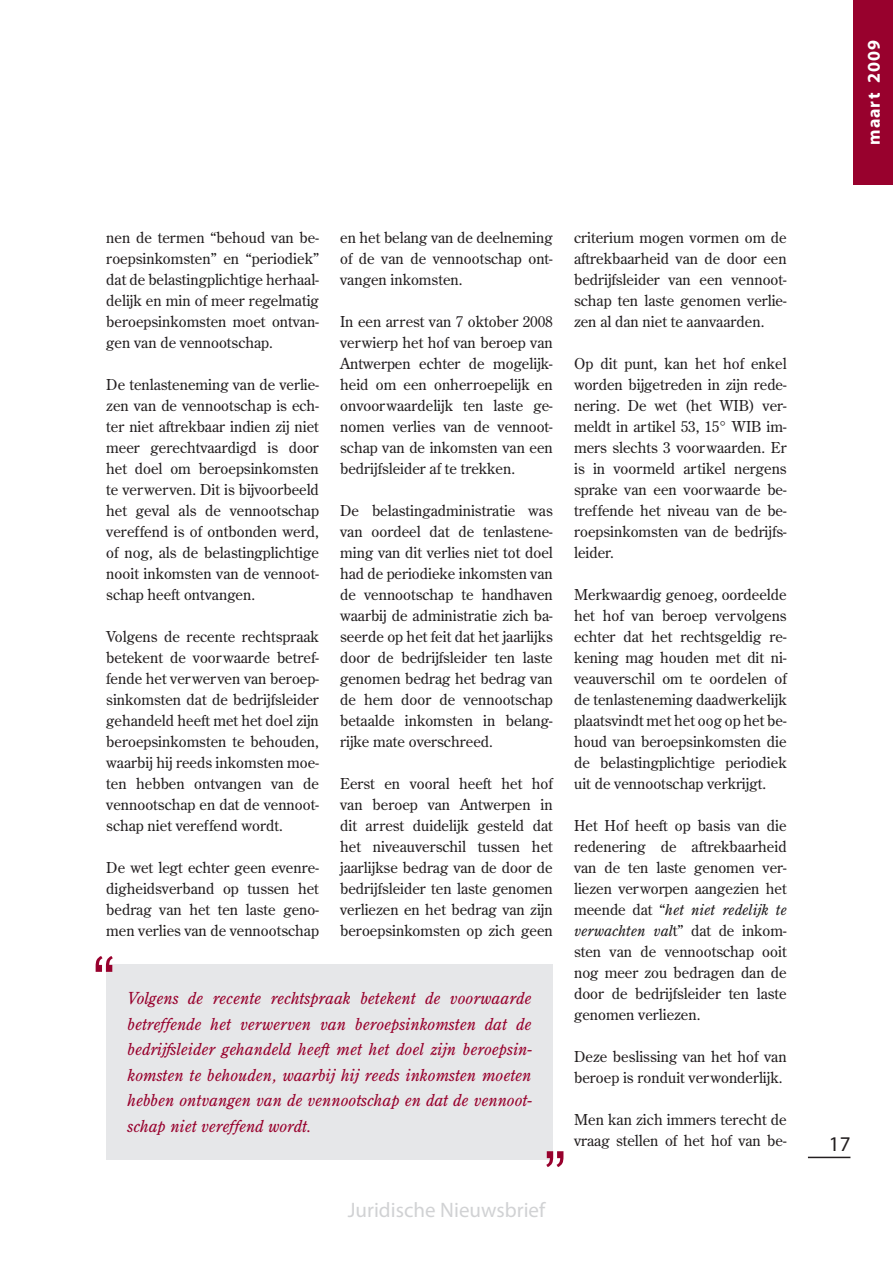
<style>
.page{position:relative;width:893px;height:1263px;background:#fff}
.page>*{position:absolute;margin:0;border:0;box-sizing:border-box;transform-origin:0 0}
.t1{font:21px "Myriad Pro";color:#d1d2d4}
.t2{font:21px "Myriad Pro";color:#231f20}
.t3{font:700 18px "Myriad Pro";letter-spacing:.05em;color:#fff}
.t4{font:italic 16.5px/25.5px "Century Old Style Std";color:#98012d;text-align:justify}
.t5{font:15px/21px "Century Old Style Std";color:#231f20;text-align:justify}
.s1{font-style:italic}
</style>
<div class="page">
<hr style="left:808px;top:1157px;width:42px;height:1px;background:#231f20">
<div style="left:854px;top:0;width:39px;height:185px;background:#98012d"></div>
<div style="left:106px;top:964px;width:447px;height:195px;background:#e6e7e9"></div>
<svg style="left:96px;top:956px;width:17px;height:16px"></svg>
<svg style="left:546px;top:1151px;width:17px;height:16px"></svg>
<p class="t5" style="left:106px;top:227px;width:214px">nen de termen “behoud van be&shy;roepsinkomsten” en “periodiek” dat de belastingplichtige herhaal&shy;delijk en min of meer regelmatig beroepsinkomsten moet ontvan&shy;gen van de vennootschap.</p>
<p class="t5" style="left:106px;top:374px;width:214px">De tenlasteneming van de verlie&shy;zen van de vennootschap is ech&shy;ter niet aftrekbaar indien zij niet meer gerechtvaardigd is door het doel om beroepsinkomsten te verwerven. Dit is bijvoorbeeld het geval als de vennootschap vereffend is of ontbonden werd, of nog, als de belastingplichtige nooit inkomsten van de vennoot&shy;schap heeft ontvangen.</p>
<p class="t5" style="left:106px;top:626px;width:214px">Volgens de recente rechtspraak betekent de voorwaarde betref&shy;fende het verwerven van beroep&shy;sinkomsten dat de bedrijfsleider gehandeld heeft met het doel zijn beroepsinkomsten te behouden, waarbij hij reeds inkomsten moe&shy;ten hebben ontvangen van de vennootschap en dat de vennoot&shy;schap niet vereffend wordt.</p>
<p class="t5" style="left:106px;top:857px;width:214px">De wet legt echter geen evenre&shy;digheidsverband op tussen het bedrag van het ten laste geno&shy;men verlies van de vennootschap</p>
<p class="t5" style="left:340px;top:227px;width:214px">en het belang van de deelneming of de van de vennootschap ont&shy;vangen inkomsten.</p>
<p class="t5" style="left:340px;top:311px;width:214px">In een arrest van 7 oktober 2008 verwierp het hof van beroep van Antwerpen echter de mogelijk&shy;heid om een onherroepelijk en onvoorwaardelijk ten laste ge&shy;nomen verlies van de vennoot&shy;schap van de inkomsten van een bedrijfsleider af te trekken.</p>
<p class="t5" style="left:340px;top:500px;width:214px">De belastingadministratie was van oordeel dat de tenlastene&shy;ming van dit verlies niet tot doel had de periodieke inkomsten van de vennootschap te handhaven waarbij de administratie zich ba&shy;seerde op het feit dat het jaarlijks door de bedrijfsleider ten laste genomen bedrag het bedrag van de hem door de vennootschap betaalde inkomsten in belang&shy;rijke mate overschreed.</p>
<p class="t5" style="left:340px;top:773px;width:214px">Eerst en vooral heeft het hof van beroep van Antwerpen in dit arrest duidelijk gesteld dat het niveauverschil tussen het jaarlijkse bedrag van de door de bedrijfsleider ten laste genomen verliezen en het bedrag van zijn beroepsinkomsten op zich geen</p>
<p class="t4" style="left:128px;top:985px;width:406px">Volgens de recente rechtspraak betekent de voorwaarde betreffende het verwerven van beroepsinkomsten dat de bedrijfsleider gehandeld heeft met het doel zijn beroepsin&shy;komsten te behouden, waarbij hij reeds inkomsten moeten hebben ontvangen van de vennootschap en dat de vennoot&shy;schap niet vereffend wordt.</p>
<p class="t5" style="left:574px;top:227px;width:214px">criterium mogen vormen om de aftrekbaarheid van de door een bedrijfsleider van een vennoot&shy;schap ten laste genomen verlie&shy;zen al dan niet te aanvaarden.</p>
<p class="t5" style="left:574px;top:353px;width:214px">Op dit punt, kan het hof enkel worden bijgetreden in zijn rede&shy;nering. De wet (het WIB) ver&shy;meldt in artikel 53, 15° WIB im&shy;mers slechts 3 voorwaarden. Er is in voormeld artikel nergens sprake van een voorwaarde be&shy;treffende het niveau van de be&shy;roepsinkomsten van de bedrijfs&shy;leider.</p>
<p class="t5" style="left:574px;top:584px;width:214px">Merkwaardig genoeg, oordeelde het hof van beroep vervolgens echter dat het rechtsgeldig re&shy;kening mag houden met dit ni&shy;veauverschil om te oordelen of de tenlasteneming daadwerkelijk plaatsvindt met het oog op het be&shy;houd van beroepsinkomsten die de belastingplichtige periodiek uit de vennootschap verkrijgt.</p>
<p class="t5" style="left:574px;top:815px;width:214px">Het Hof heeft op basis van die redenering de aftrekbaarheid van de ten laste genomen ver&shy;liezen verworpen aangezien het meende dat “<span class="s1">het niet redelijk te verwachten val</span>t” dat de inkom&shy;sten van de vennootschap ooit nog meer zou bedragen dan de door de bedrijfsleider ten laste genomen verliezen.</p>
<p class="t5" style="left:574px;top:1046px;width:214px">Deze beslissing van het hof van beroep is ronduit verwonderlijk.</p>
<p class="t5" style="left:574px;top:1109px;width:214px">Men kan zich immers terecht de vraag stellen of het hof van be-</p>
<h1 class="t1" style="left:348px;top:1197px;width:199px">Juridische Nieuwsbrief</h1>
<p class="t3" style="left:862px;top:145px;width:106px;rotate:-90deg">maart 2009</p>
<h1 class="t2" style="left:829px;top:1131px;width:23px">17</h1>
</div>
